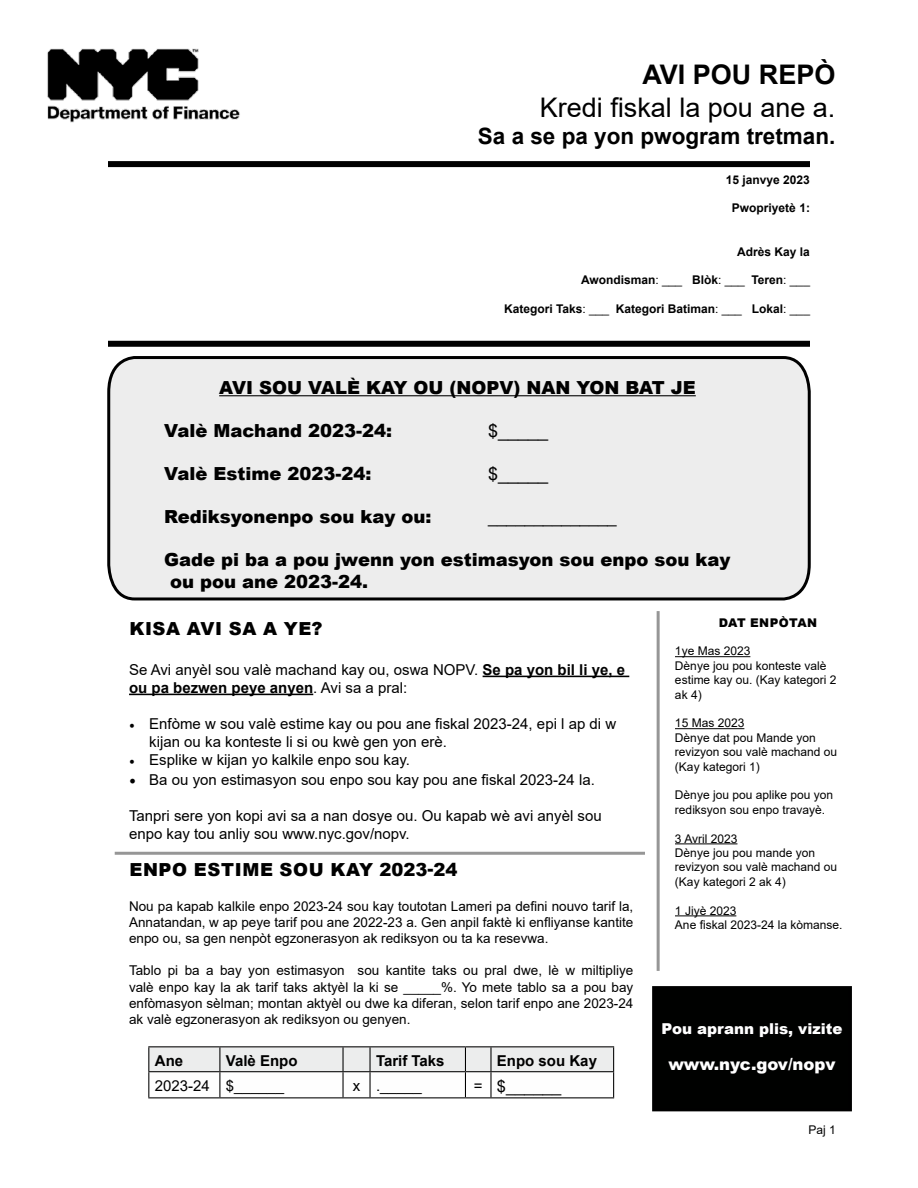
<style>
.page{position:relative;width:918px;height:1188px;background:#fff}
.page>*{position:absolute;margin:0;border:0;box-sizing:border-box;transform-origin:0 0}
.t1{font:27px "Arial";color:#000}
.t2{font:700 27px "Arial";color:#000}
.t3{font:700 22.5px "Arial";color:#000}
.t4{font:900 18px/21.6px "Arial";color:#000}
.t5{font:900 18px "Arial";letter-spacing:.035em;color:#000}
.t6{font:18px "Arial";color:#000}
.t7{font:16.5px "Arial";color:#000}
.t8{font:900 16.5px "Arial";color:#fff}
.t9{font:15px/18px "Arial";color:#000}
.t10{font:700 15px "Arial";color:#000}
.t11{font:900 15px "Arial";color:#fff}
.t12{font:13.5px/16.2px "Arial";color:#000;text-align:justify}
.t13{font:12px/14.4px "Arial";color:#000}
.t14{font:700 12px "Arial";color:#000}
.t15{font:900 12px "Arial";letter-spacing:.035em;color:#000}
.s1{font-weight:400}
.s2{font-weight:700}
.s3{font-family:"Minion Pro"}
.s4{font-family:"Minion Pro";font-size:18px}
.s5{font-size:15px}
</style>
<div class="page">
<div style="left:108px;top:161px;width:702px;height:6px;background:#000"></div>
<div style="left:108px;top:341px;width:702px;height:6px;background:#000"></div>
<img style="left:47px;top:48px;width:193px;height:75px">
<div style="left:107px;top:356px;width:704px;height:245px;background:#ededed"></div>
<hr style="left:483px;top:676px;width:146px;height:1px;background:#000">
<hr style="left:129px;top:694px;width:184px;height:1px;background:#000">
<svg style="left:148px;top:1046px;width:466px;height:52px"></svg>
<hr style="left:491px;top:1071px;width:123px;height:1px;background:#000">
<hr style="left:657px;top:611px;width:3px;height:360px;background:#969696">
<hr style="left:115px;top:852px;width:530px;height:3px;background:#969696">
<div style="left:654px;top:988px;width:196px;height:122px;background:#000100"></div>
<div style="left:652px;top:986px;width:200px;height:125px;border:3px solid #000"></div>
<hr style="left:675px;top:656px;width:75px;height:1px;background:#000">
<hr style="left:675px;top:728px;width:69px;height:1px;background:#000">
<hr style="left:675px;top:843px;width:62px;height:1px;background:#000">
<hr style="left:675px;top:915px;width:61px;height:1px;background:#000">
<h1 class="t2" style="left:642px;top:56px;width:195px">AVI POU REPÒ</h1>
<h1 class="t1" style="left:540px;top:89px;width:297px">Kredi fiskal la pou ane a.</h1>
<h2 class="t3" style="left:478px;top:120px;width:359px">Sa a se pa yon pwogram tretman.</h2>
<p class="t14" style="left:726px;top:171px;width:86px">15 janvye 2023</p>
<p class="t14" style="left:732px;top:200px;width:80px">Pwopriyetè 1:</p>
<p class="t14" style="left:737px;top:243px;width:74px">Adrès Kay la</p>
<p class="t14" style="left:581px;top:272px;width:230px">Awondisman<span class="s1">: ___</span> Blòk<span class="s1">: ___</span> Teren<span class="s1">: ___</span></p>
<p class="t14" style="left:504px;top:301px;width:307px">Kategori Taks<span class="s1">: ___</span> Kategori Batiman<span class="s1">: ___</span> Lokal<span class="s1">: ___</span></p>
<h3 class="t4" style="left:219px;top:376px;width:478px">AVI SOU VALÈ KAY OU (NOPV) NAN YON BAT JE</h3>
<h3 class="t4" style="left:164px;top:419px;width:229px">Valè Machand 2023-24:</h3>
<h3 class="t6" style="left:488px;top:418px;width:62px">$_____</h3>
<h3 class="t4" style="left:164px;top:462px;width:209px">Valè Estime 2023-24:</h3>
<h3 class="t6" style="left:488px;top:461px;width:62px">$_____</h3>
<h3 class="t4" style="left:164px;top:505px;width:269px">Rediksyonenpo sou kay ou:</h3>
<p class="t7" style="left:488px;top:506px;width:130px">______________</p>
<h3 class="t4" style="left:170px;top:549px;width:562px;text-indent:-6px">Gade pi ba a pou jwenn yon estimasyon sou enpo sou kay ou pou ane 2023-24.</h3>
<h3 class="t5" style="left:129px;top:616px;width:195px">KISA AVI SA A YE?</h3>
<p class="t9" style="left:129px;top:660px;width:498px">Se Avi anyèl sou valè machand kay ou, oswa NOPV. <span class="s2">Se pa yon bil li ye, e ou pa bezwen peye anyen</span>. Avi sa a pral:</p>
<p class="t9" style="left:149px;top:714px;width:468px;text-indent:-20px"><span class="s3">•</span> Enfòme w sou valè estime kay ou pou ane fiskal 2023-24, epi l ap di w kijan ou ka konteste li si ou kwè gen yon erè.</p>
<p class="t9" style="left:129px;top:750px;width:282px"><span class="s3">•</span> Esplike w kijan yo kalkile enpo sou kay.</p>
<p class="t9" style="left:129px;top:770px;width:467px"><span class="s4">•</span> Ba ou yon estimasyon sou enpo sou kay pou ane fiskal 2023-24 la.</p>
<p class="t9" style="left:129px;top:806px;width:474px">Tanpri sere yon kopi avi sa a nan dosye ou. Ou kapab wè avi anyèl sou enpo kay tou anliy sou www.nyc.gov/nopv.</p>
<h3 class="t5" style="left:129px;top:857px;width:330px">ENPO ESTIME SOU KAY 2023-24</h3>
<p class="t12" style="left:129px;top:898px;width:506px">Nou pa kapab kalkile enpo 2023-24 sou kay toutotan Lameri pa defini nouvo tarif la, Annatandan, w ap peye tarif pou ane 2022-23 a. Gen anpil faktè ki enfliyanse kantite enpo ou, sa gen nenpòt egzonerasyon ak rediksyon ou ta ka resevwa.</p>
<p class="t12" style="left:129px;top:963px;width:506px">Tablo pi ba a bay yon estimasyon sou kantite taks ou pral dwe, lè w miltipliye valè enpo kay la ak tarif taks aktyèl la ki se _____%. Yo mete tablo sa a pou bay enfòmasyon sèlman; montan aktyèl ou dwe ka diferan, selon tarif enpo ane 2023-24 ak valè egzonerasyon ak rediksyon ou genyen.</p>
<p class="t10" style="left:155px;top:1050px;width:30px">Ane</p>
<p class="t10" style="left:226px;top:1050px;width:73px">Valè Enpo</p>
<p class="t10" style="left:376px;top:1050px;width:70px">Tarif Taks</p>
<p class="t10" style="left:497px;top:1050px;width:102px">Enpo sou Kay</p>
<p class="t9" style="left:155px;top:1076px;width:131px">2023-24 $______</p>
<p class="t9" style="left:353px;top:1076px;width:71px">x ._____</p>
<p class="t7" style="left:474px;top:1075px;width:89px"><span class="s5">=</span> $______</p>
<p class="t15" style="left:719px;top:614px;width:100px">DAT ENPÒTAN</p>
<p class="t13" style="left:675px;top:644px;width:163px">1ye Mas 2023<br>Dènye jou pou konteste valè estime kay ou. (Kay kategori 2 ak 4)</p>
<p class="t13" style="left:675px;top:716px;width:164px">15 Mas 2023<br>Dènye dat pou Mande yon revizyon sou valè machand ou (Kay kategori 1)</p>
<p class="t13" style="left:675px;top:788px;width:160px">Dènye jou pou aplike pou yon rediksyon sou enpo travayè.</p>
<p class="t13" style="left:675px;top:831px;width:164px">3 Avril 2023<br>Dènye jou pou mande yon revizyon sou valè machand ou (Kay kategori 2 ak 4)</p>
<p class="t13" style="left:675px;top:903px;width:169px">1 Jiyè 2023<br>Ane fiskal 2023-24 la kòmanse.</p>
<p class="t11" style="left:662px;top:1017px;width:182px">Pou aprann plis, vizite</p>
<p class="t8" style="left:668px;top:1052px;width:169px">www.nyc.gov/nopv</p>
<p class="t13" style="left:809px;top:1123px;width:29px">Paj 1</p>
</div>
